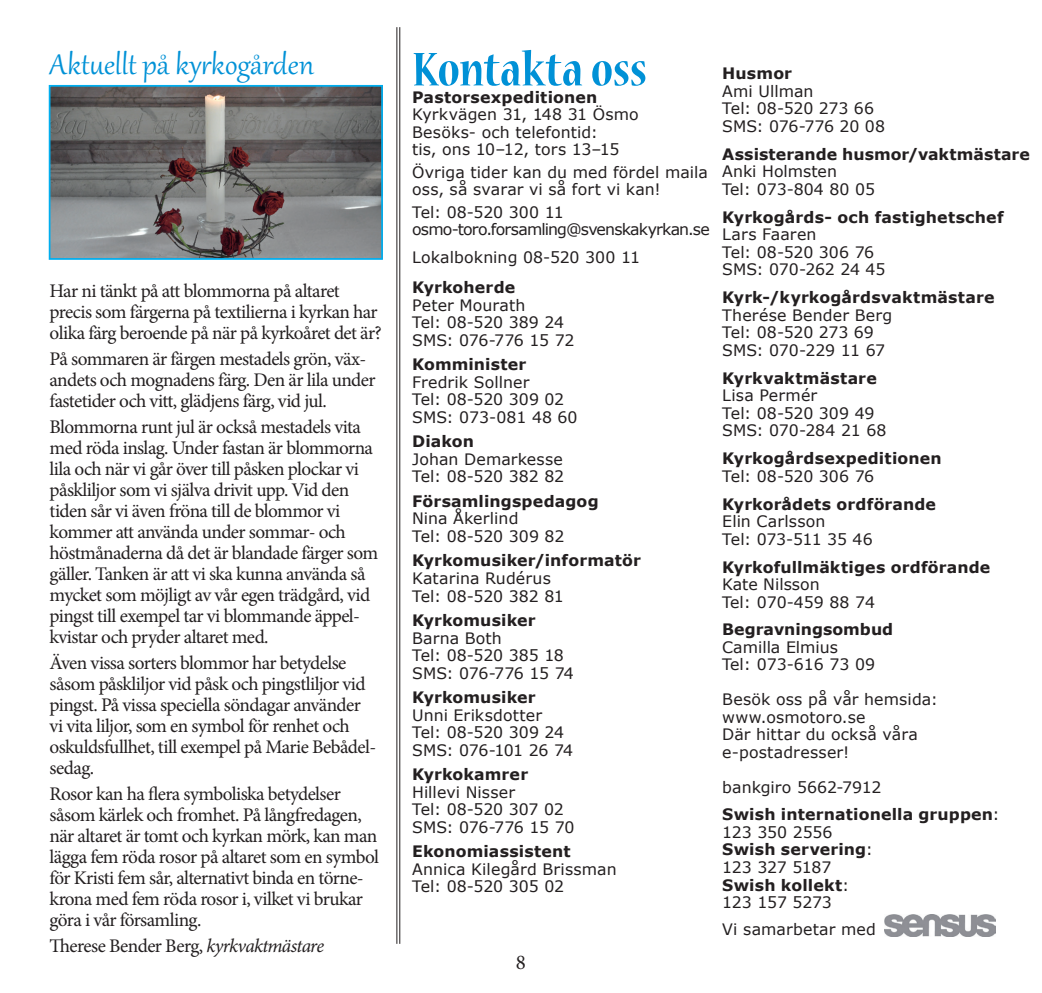
<style>
.page{position:relative;width:1042px;height:993px;background:#fff}
.page>*{position:absolute;margin:0;border:0;box-sizing:border-box;transform-origin:0 0}
.t1{font:700 condensed 52.5px "Nueva Std";letter-spacing:-.005em;color:#0091d6}
.t2{font:35px "Gabriola";color:#0091d6}
.t3{font:21px "Minion Pro";color:#231f20}
.t4{font:19.25px/21px "Minion Pro";letter-spacing:-.03em;color:#231f20}
.t5{font:15.75px/17.5px "Verdana";color:#231f20}
.t6{font:700 15.75px/27.5px "Verdana";letter-spacing:.01em;color:#231f20}
.t7{font:15.75px/17.5px "Verdana";letter-spacing:-.05em;color:#231f20}
.s1{font-style:italic}
.s2{font-weight:400}
.s3{font-weight:700}
</style>
<div class="page">
<hr style="left:399px;top:27px;width:1px;height:916px;background:#231f20">
<hr style="left:396px;top:27px;width:1px;height:916px;background:#231f20">
<img style="left:884px;top:914px;width:111px;height:22px">
<img style="left:52px;top:88px;width:328px;height:169px">
<div style="left:49px;top:85px;width:334px;height:175px;border:2px solid #00aeef"></div>
<h2 class="t2" style="left:50px;top:41px;width:266px">Aktuellt på kyrkogården</h2>
<p class="t4" style="left:50px;top:280px;width:334px">Har ni tänkt på att blommorna på altaret precis som färgerna på textilierna i kyrkan har olika färg beroende på när på kyrkoåret det är?</p>
<p class="t4" style="left:50px;top:348px;width:327px">På sommaren är färgen mestadels grön, väx&shy;andets och mognadens färg. Den är lila under fastetider och vitt, glädjens färg, vid jul.</p>
<p class="t4" style="left:50px;top:416px;width:330px">Blommorna runt jul är också mestadels vita med röda inslag. Under fastan är blommorna lila och när vi går över till påsken plockar vi påskliljor som vi själva drivit upp. Vid den tiden sår vi även fröna till de blommor vi kommer att använda under sommar- och höstmånaderna då det är blandade färger som gäller. Tanken är att vi ska kunna använda så mycket som möjligt av vår egen trädgård, vid pingst till exempel tar vi blommande äppel&shy;kvistar och pryder altaret med.</p>
<p class="t4" style="left:50px;top:652px;width:328px">Även vissa sorters blommor har betydelse såsom påskliljor vid påsk och pingstliljor vid pingst. På vissa speciella söndagar använder vi vita liljor, som en symbol för renhet och oskuldsfullhet, till exempel på Marie Bebådel&shy;sedag.</p>
<p class="t4" style="left:50px;top:783px;width:331px">Rosor kan ha flera symboliska betydelser såsom kärlek och fromhet. På långfredagen, när altaret är tomt och kyrkan mörk, kan man lägga fem röda rosor på altaret som en symbol för Kristi fem sår, alternativt binda en törne&shy;krona med fem röda rosor i, vilket vi brukar göra i vår församling.</p>
<p class="t4" style="left:50px;top:935px;width:276px">Therese Bender Berg, <span class="s1">kyrkvaktmästare</span></p>
<h1 class="t1" style="left:412px;top:46px;width:236px">Kontakta oss</h1>
<p class="t6" style="left:412px;top:83px;width:187px">Pastorsexpeditionen</p>
<p class="t5" style="left:412px;top:106px;width:228px">Kyrkvägen 31, 148 31 Ösmo<br>Besöks- och telefontid:<br>tis, ons 10–12, tors 13–15</p>
<p class="t5" style="left:412px;top:163px;width:297px">Övriga tider kan du med fördel maila oss, så svarar vi så fort vi kan!</p>
<p class="t7" style="left:412px;top:203px;width:299px">Tel: 08-520 300 11 osmo-toro.forsamling@svenskakyrkan.se</p>
<p class="t5" style="left:412px;top:249px;width:230px">Lokalbokning 08-520 300 11</p>
<p class="t6" style="left:412px;top:273px;width:105px">Kyrkoherde</p>
<p class="t5" style="left:412px;top:296px;width:164px">Peter Mourath<br>Tel: 08-520 389 24<br>SMS: 076-776 15 72</p>
<p class="t6" style="left:412px;top:350px;width:116px">Komminister</p>
<p class="t5" style="left:412px;top:373px;width:167px">Fredrik Sollner<br>Tel: 08-520 309 02<br>SMS: 073-081 48 60</p>
<p class="t6" style="left:412px;top:427px;width:63px">Diakon</p>
<p class="t5" style="left:412px;top:450px;width:154px">Johan Demarkesse<br>Tel: 08-520 382 82</p>
<p class="t6" style="left:412px;top:487px;width:188px">Församlingspedagog</p>
<p class="t5" style="left:412px;top:509px;width:154px">Nina Åkerlind<br>Tel: 08-520 309 82</p>
<p class="t6" style="left:412px;top:546px;width:230px">Kyrkomusiker/informatör</p>
<p class="t5" style="left:412px;top:569px;width:153px">Katarina Rudérus<br>Tel: 08-520 382 81</p>
<p class="t6" style="left:412px;top:606px;width:125px">Kyrkomusiker</p>
<p class="t5" style="left:412px;top:628px;width:163px">Barna Both<br>Tel: 08-520 385 18<br>SMS: 076-776 15 74</p>
<p class="t6" style="left:412px;top:683px;width:125px">Kyrkomusiker</p>
<p class="t5" style="left:412px;top:705px;width:163px">Unni Eriksdotter<br>Tel: 08-520 309 24<br>SMS: 076-101 26 74</p>
<p class="t6" style="left:412px;top:760px;width:118px">Kyrkokamrer</p>
<p class="t5" style="left:412px;top:782px;width:164px">Hillevi Nisser<br>Tel: 08-520 307 02<br>SMS: 076-776 15 70</p>
<p class="t6" style="left:412px;top:837px;width:160px">Ekonomiassistent</p>
<p class="t5" style="left:412px;top:859px;width:206px">Annica Kilegård Brissman<br>Tel: 08-520 305 02</p>
<p class="t3" style="left:516px;top:948px;width:12px">8</p>
<p class="t6" style="left:722px;top:59px;width:71px">Husmor</p>
<p class="t5" style="left:722px;top:82px;width:164px">Ami Ullman<br>Tel: 08-520 273 66<br>SMS: 076-776 20 08</p>
<p class="t6" style="left:722px;top:140px;width:309px">Assisterande husmor/vaktmästare</p>
<p class="t5" style="left:722px;top:162px;width:154px">Anki Holmsten<br>Tel: 073-804 80 05</p>
<p class="t6" style="left:722px;top:203px;width:283px">Kyrkogårds- och fastighetschef</p>
<p class="t5" style="left:722px;top:225px;width:165px">Lars Faaren<br>Tel: 08-520 306 76<br>SMS: 070-262 24 45</p>
<p class="t6" style="left:722px;top:283px;width:274px">Kyrk-/kyrkogårdsvaktmästare</p>
<p class="t5" style="left:722px;top:306px;width:172px">Therése Bender Berg<br>Tel: 08-520 273 69<br>SMS: 070-229 11 67</p>
<p class="t6" style="left:722px;top:364px;width:156px">Kyrkvaktmästare</p>
<p class="t5" style="left:722px;top:386px;width:166px">Lisa Permér<br>Tel: 08-520 309 49<br>SMS: 070-284 21 68</p>
<p class="t6" style="left:722px;top:444px;width:221px">Kyrkogårdsexpeditionen</p>
<p class="t5" style="left:722px;top:467px;width:154px">Tel: 08-520 306 76</p>
<p class="t6" style="left:722px;top:490px;width:215px">Kyrkorådets ordförande</p>
<p class="t5" style="left:722px;top:512px;width:152px">Elin Carlsson<br>Tel: 073-511 35 46</p>
<p class="t6" style="left:722px;top:553px;width:269px">Kyrkofullmäktiges ordförande</p>
<p class="t5" style="left:722px;top:575px;width:154px">Kate Nilsson<br>Tel: 070-459 88 74</p>
<p class="t6" style="left:722px;top:615px;width:172px">Begravningsombud</p>
<p class="t5" style="left:722px;top:638px;width:154px">Camilla Elmius<br>Tel: 073-616 73 09</p>
<p class="t5" style="left:722px;top:690px;width:217px">Besök oss på vår hemsida: www.osmotoro.se<br>Där hittar du också våra e-postadresser!</p>
<p class="t6" style="left:722px;top:773px;width:279px"><span class="s2">bankgiro 5662-7912<br></span>Swish internationella gruppen<span class="s2">:</span></p>
<p class="t5" style="left:722px;top:823px;width:152px">123 350 2556<br><span class="s3">Swish servering</span>:<br>123 327 5187<br><span class="s3">Swish kollekt</span>:<br>123 157 5273</p>
<p class="t5" style="left:722px;top:920px;width:155px">Vi samarbetar med</p>
</div>
